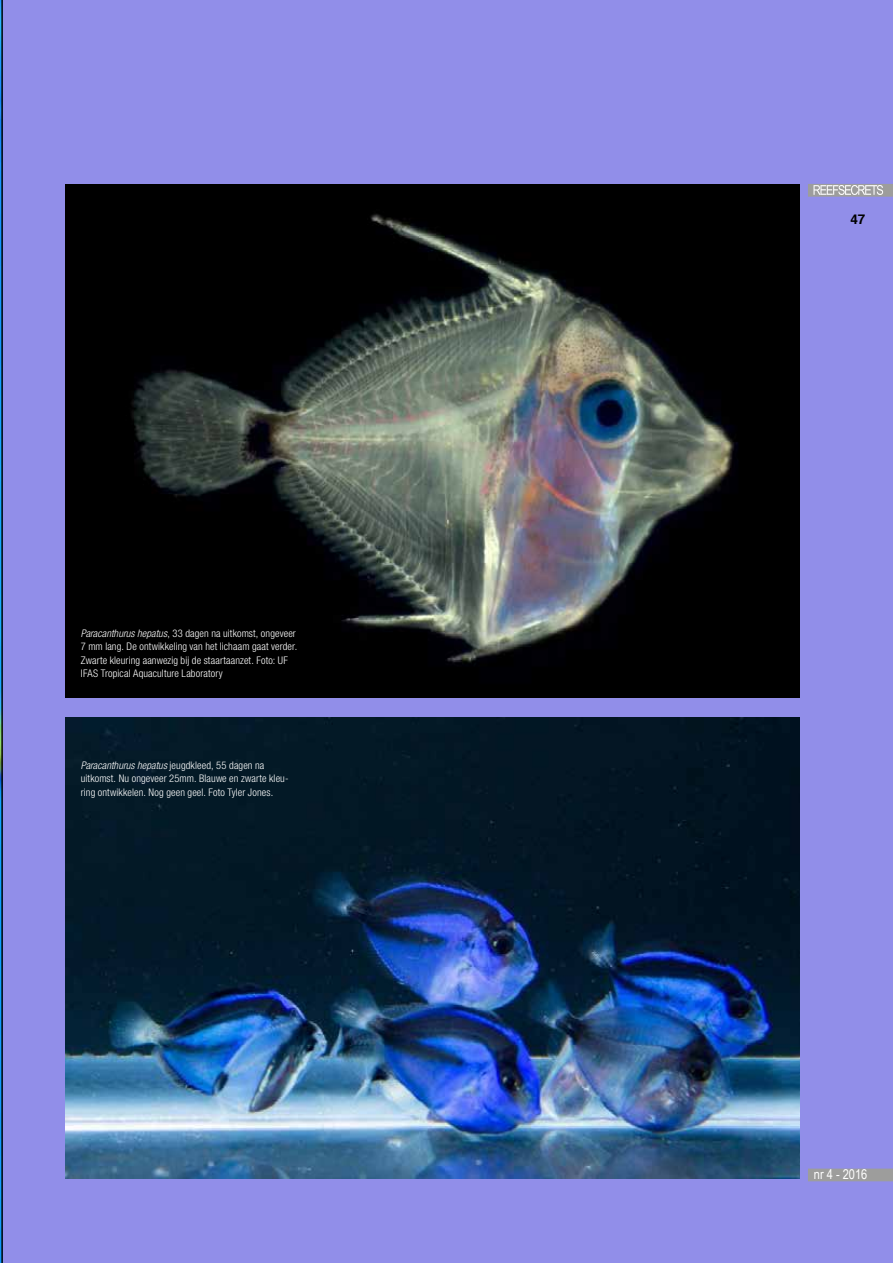
<style>
.page{position:relative;width:893px;height:1263px;background:#fff}
.page>*{position:absolute;margin:0;border:0;box-sizing:border-box;transform-origin:0 0}
.t1{font:13.5px "Arial Narrow";color:#fff}
.t2{font:700 13.5px "Helvetica";color:#000}
.t3{font:300 condensed 10.5px/13.5px "Helvetica Neue LT Std";letter-spacing:.01em;color:#fff}
.s1{font-style:italic}
</style>
<div class="page">
<div style="left:3px;top:0;width:890px;height:1263px;background:#918ee9"></div>
<svg style="left:0;top:0;width:3px;height:1263px;background:#0d517c"></svg>
<div style="left:808px;top:184px;width:85px;height:13px;background:#9d9d9c"></div>
<svg style="left:813px;top:185px;width:70px;height:10px"></svg>
<div style="left:808px;top:1168px;width:85px;height:13px;background:#9d9d9c"></div>
<img style="left:65px;top:185px;width:734px;height:513px">
<img style="left:65px;top:717px;width:734px;height:461px">
<p class="t3" style="left:81px;top:626px;width:218px"><span class="s1">Paracanthurus hepatus</span>, 33 dagen na uitkomst, ongeveer 7 mm lang. De ontwikkeling van het lichaam gaat verder.<br>Zwarte kleuring aanwezig bij de staartaanzet. Foto: UF IFAS Tropical Aquaculture Laboratory</p>
<p class="t3" style="left:81px;top:758px;width:209px"><span class="s1">Paracanthurus hepatus</span> jeugdkleed, 55 dagen na uitkomst. Nu ongeveer 25mm. Blauwe en zwarte kleu&shy;ring ontwikkelen. Nog geen geel. Foto Tyler Jones.</p>
<p class="t2" style="left:850px;top:211px;width:17px">47</p>
<p class="t1" style="left:814px;top:1164px;width:55px">nr 4 - 2016</p>
</div>
